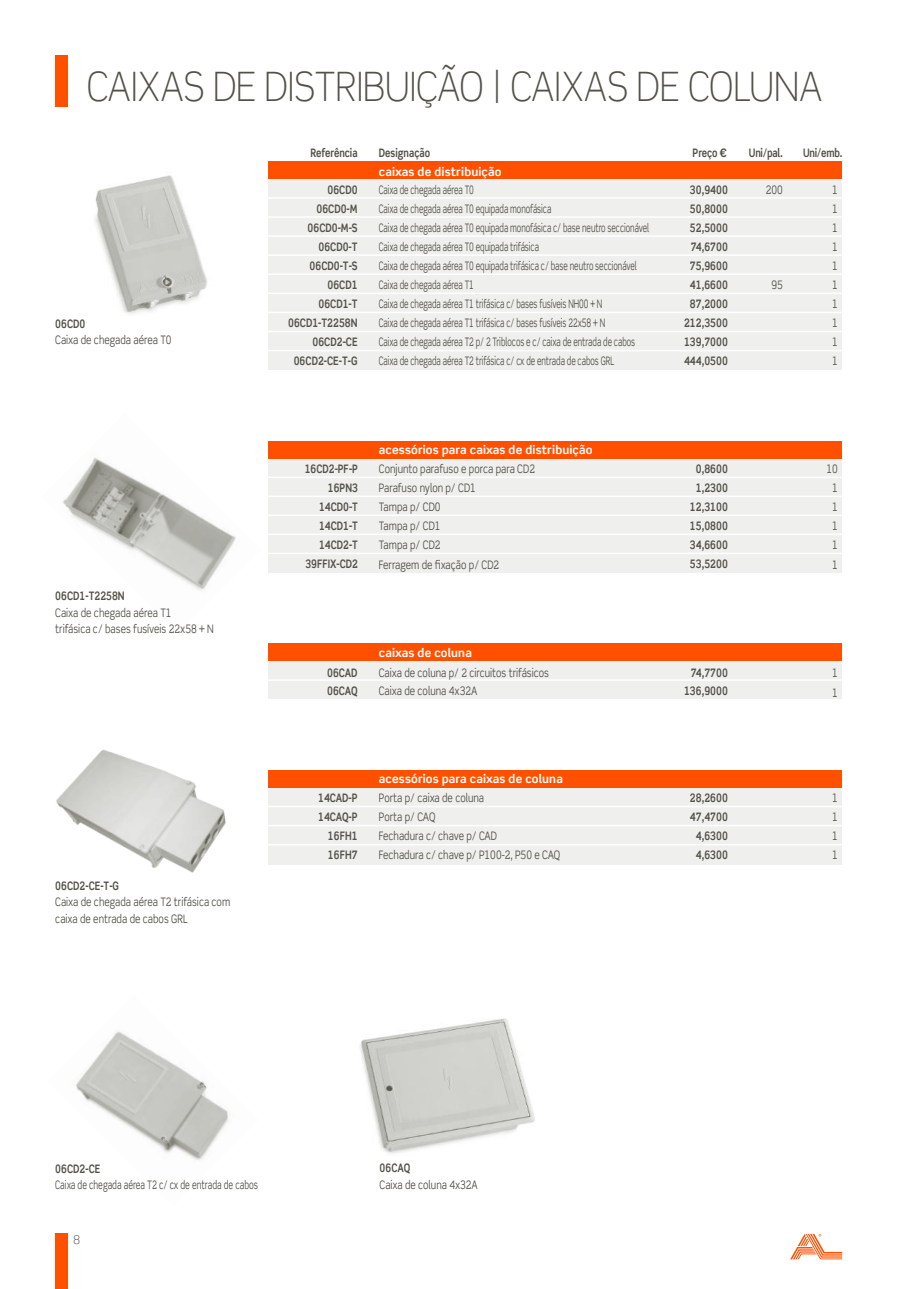
<style>
.page{position:relative;width:919px;height:1289px;background:#fff}
.page>*{position:absolute;margin:0;border:0;box-sizing:border-box;transform-origin:0 0}
.t1{font:300 40.5px "Scene Std";color:#535249;scale:.9 1}
.t2{font:300 12px "Scene Std";color:#535249}
.t3{font:11.7px/19px "Scene Std";letter-spacing:-.005em;color:#535249;scale:.66 1}
.t4{font:11.7px/19px "Scene Std";letter-spacing:-.005em;color:#535249;scale:.8 1}
.t5{font:700 11.7px/19px "Scene Std";color:#535249;text-align:center;scale:.8 1}
.t6{font:700 11.7px "Scene Std";letter-spacing:.01em;color:#fff}
.t7{font:11.7px "Scene Std";letter-spacing:-.005em;color:#535249;scale:.7 1}
</style>
<div class="page">
<img style="left:95px;top:175px;width:113px;height:139px">
<img style="left:63px;top:457px;width:173px;height:134px">
<img style="left:76px;top:1031px;width:153px;height:129px">
<img style="left:360px;top:1018px;width:175px;height:136px">
<div style="left:268px;top:179px;width:574px;height:191px;background:#efefee"></div>
<div style="left:268px;top:162px;width:574px;height:17px;background:#ff5000"></div>
<hr style="left:265px;top:197px;width:580px;height:2px;background:#fff">
<hr style="left:265px;top:216px;width:580px;height:2px;background:#fff">
<hr style="left:265px;top:235px;width:580px;height:2px;background:#fff">
<div style="left:268px;top:458px;width:574px;height:114px;background:#efefee"></div>
<div style="left:268px;top:441px;width:574px;height:17px;background:#ff5000"></div>
<hr style="left:265px;top:476px;width:580px;height:2px;background:#fff">
<hr style="left:265px;top:514px;width:580px;height:2px;background:#fff">
<hr style="left:265px;top:533px;width:580px;height:2px;background:#fff">
<hr style="left:265px;top:254px;width:580px;height:2px;background:#fff">
<hr style="left:265px;top:273px;width:580px;height:2px;background:#fff">
<hr style="left:265px;top:292px;width:580px;height:2px;background:#fff">
<hr style="left:265px;top:312px;width:580px;height:1px;background:#fff">
<hr style="left:265px;top:331px;width:580px;height:1px;background:#fff">
<hr style="left:265px;top:350px;width:580px;height:1px;background:#fff">
<hr style="left:265px;top:495px;width:580px;height:2px;background:#fff">
<div style="left:268px;top:661px;width:574px;height:38px;background:#efefee"></div>
<div style="left:268px;top:644px;width:574px;height:17px;background:#ff5000"></div>
<hr style="left:265px;top:679px;width:580px;height:2px;background:#fff">
<div style="left:268px;top:787px;width:574px;height:77px;background:#efefee"></div>
<div style="left:268px;top:770px;width:574px;height:17px;background:#ff5000"></div>
<hr style="left:265px;top:805px;width:580px;height:2px;background:#fff">
<hr style="left:265px;top:824px;width:580px;height:2px;background:#fff">
<hr style="left:265px;top:844px;width:580px;height:1px;background:#fff">
<hr style="left:265px;top:552px;width:580px;height:2px;background:#fff">
<img style="left:56px;top:749px;width:170px;height:124px">
<div style="left:55px;top:1233px;width:13px;height:55px;background:#ff5000"></div>
<div style="left:55px;top:55px;width:13px;height:51px;background:#ff5000"></div>
<svg style="left:790px;top:1233px;width:52px;height:26px"></svg>
<h1 class="t1" style="left:87px;top:62px;width:819px">CAIXAS DE DISTRIBUIÇÃO | CAIXAS DE COLUNA</h1>
<p class="t5" style="left:310px;top:143px;width:60px">Referência</p>
<p class="t5" style="left:379px;top:143px;width:65px">Designação</p>
<p class="t5" style="left:692px;top:143px;width:45px">Preço €</p>
<p class="t5" style="left:748px;top:143px;width:44px">Uni/pal.</p>
<p class="t5" style="left:803px;top:143px;width:51px">Uni/emb.</p>
<p class="t5" style="left:55px;top:314px;width:39px">06CD0</p>
<p class="t4" style="left:55px;top:330px;width:147px">Caixa de chegada aérea T0</p>
<p class="t5" style="left:55px;top:586px;width:88px">06CD1-T2258N</p>
<p class="t4" style="left:55px;top:604px;width:199px;line-height:16.2px">Caixa de chegada aérea T1<br>trifásica c/ bases fusíveis 22x58 + N</p>
<p class="t5" style="left:55px;top:876px;width:81px">06CD2-CE-T-G</p>
<p class="t4" style="left:55px;top:893px;width:220px;line-height:16.2px">Caixa de chegada aérea T2 trifásica com caixa de entrada de cabos GRL</p>
<p class="t6" style="left:379px;top:165px;width:124px">caixas de distribuição</p>
<p class="t5" style="left:288px;top:180px;width:88px;text-align:right">06CD0<br>06CD0-M<br>06CD0-M-S<br>06CD0-T<br>06CD0-T-S<br>06CD1<br>06CD1-T<br>06CD1-T2258N<br>06CD2-CE<br>06CD2-CE-T-G</p>
<p class="t3" style="left:379px;top:180px;width:411px">Caixa de chegada aérea T0<br>Caixa de chegada aérea T0 equipada monofásica<br>Caixa de chegada aérea T0 equipada monofásica c/ base neutro seccionável Caixa de chegada aérea T0 equipada trifásica<br>Caixa de chegada aérea T0 equipada trifásica c/ base neutro seccionável Caixa de chegada aérea T1<br>Caixa de chegada aérea T1 trifásica c/ bases fusíveis NH00 + N<br>Caixa de chegada aérea T1 trifásica c/ bases fusíveis 22x58 + N<br>Caixa de chegada aérea T2 p/ 2 Triblocos e c/ caixa de entrada de cabos Caixa de chegada aérea T2 trifásica c/ cx de entrada de cabos GRL</p>
<p class="t4" style="left:765px;top:180px;width:23px">200</p>
<p class="t5" style="left:684px;top:180px;width:56px">30,9400<br>50,8000<br>52,5000<br>74,6700<br>75,9600<br>41,6600<br>87,2000<br>212,3500<br>139,7000<br>444,0500</p>
<p class="t4" style="left:771px;top:275px;width:16px">95</p>
<p class="t6" style="left:379px;top:443px;width:215px">acessórios para caixas de distribuição</p>
<p class="t4" style="left:832px;top:180px;width:9px;text-align:justify">1<br>1<br>1<br>1<br>1<br>1<br>1<br>1<br>1<br>1</p>
<p class="t5" style="left:305px;top:459px;width:68px;text-align:right">16CD2-PF-P<br>16PN3<br>14CD0-T<br>14CD1-T<br>14CD2-T<br>39FFIX-CD2</p>
<p class="t4" style="left:379px;top:459px;width:197px">Conjunto parafuso e porca para CD2<br>Parafuso nylon p/ CD1<br>Tampa p/ CD0<br>Tampa p/ CD1<br>Tampa p/ CD2<br>Ferragem de fixação p/ CD2</p>
<p class="t5" style="left:690px;top:459px;width:49px">0,8600<br>1,2300<br>12,3100<br>15,0800<br>34,6600<br>53,5200</p>
<p class="t4" style="left:826px;top:459px;width:16px;text-align:center">10<br>1<br>1<br>1<br>1<br>1</p>
<p class="t6" style="left:379px;top:645px;width:95px">caixas de coluna</p>
<p class="t5" style="left:327px;top:664px;width:40px;line-height:18px;text-align:left">06CAD<br>06CAQ</p>
<p class="t4" style="left:379px;top:664px;width:214px;line-height:18px">Caixa de coluna p/ 2 circuitos trifásicos<br>Caixa de coluna 4x32A</p>
<p class="t5" style="left:684px;top:664px;width:56px;line-height:18px">74,7700<br>136,9000</p>
<p class="t4" style="left:832px;top:663px;width:9px;line-height:19.5px">1<br>1</p>
<p class="t6" style="left:379px;top:771px;width:185px">acessórios para caixas de coluna</p>
<p class="t5" style="left:318px;top:788px;width:51px;text-align:right">14CAD-P<br>14CAQ-P<br>16FH1<br>16FH7</p>
<p class="t4" style="left:379px;top:788px;width:228px">Porta p/ caixa de coluna<br>Porta p/ CAQ<br>Fechadura c/ chave p/ CAD<br>Fechadura c/ chave p/ P100-2, P50 e CAQ</p>
<p class="t5" style="left:689px;top:788px;width:49px">28,2600<br>47,4700<br>4,6300<br>4,6300</p>
<p class="t4" style="left:832px;top:788px;width:9px;text-align:justify">1<br>1<br>1<br>1</p>
<p class="t5" style="left:55px;top:1158px;width:58px">06CD2-CE</p>
<p class="t7" style="left:55px;top:1177px;width:291px">Caixa de chegada aérea T2 c/ cx de entrada de cabos</p>
<p class="t2" style="left:73px;top:1232px;width:9px">8</p>
<p class="t5" style="left:379px;top:1158px;width:40px">06CAQ</p>
<p class="t4" style="left:379px;top:1174px;width:124px">Caixa de coluna 4x32A</p>
</div>
